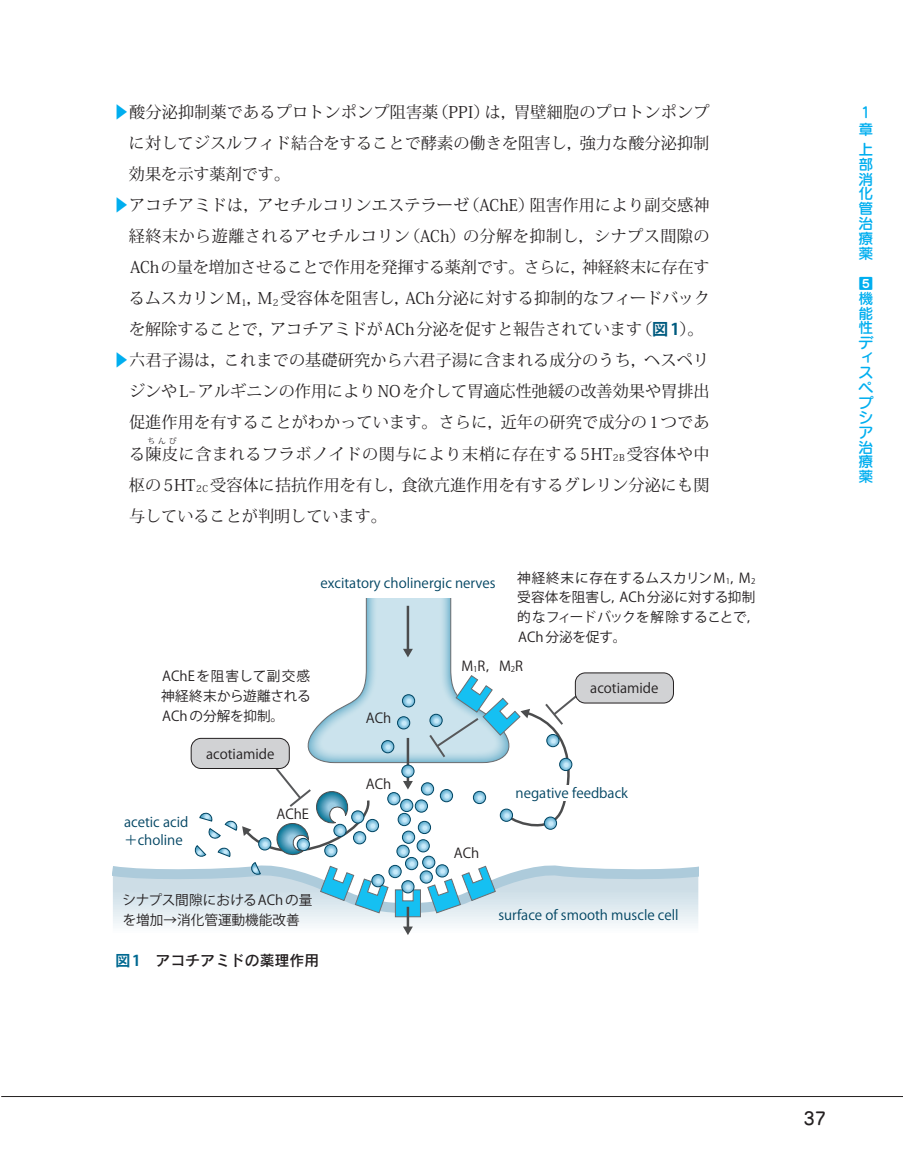
<style>
.page{position:relative;width:903px;height:1166px;background:#fff}
.page>*{position:absolute;margin:0;border:0;box-sizing:border-box;transform-origin:0 0}
.t1{font:17.32px "Seurat Pro N DB";color:#231f20}
.t2{font:16.1px/31px "Koz Min Pr 6 N";letter-spacing:.005em;color:#231f20}
.t3{font:16.1px "Koz Min Pr 6 N";letter-spacing:-.015em;color:#231f20}
.t4{font:16.1px "Koz Min Pr 6 N";letter-spacing:.025em;color:#231f20}
.t5{font:16.1px "Koz Min Pr 6 N";letter-spacing:.035em;color:#231f20}
.t6{font:14.88px/14.9px "Seurat Pro N DB";color:#00aeef;text-align:justify}
.t7{font:14.88px "Rodin Pro N DB";color:#231f20}
.t8{font:13.65px/19.8px "Koz Go Pr 6 N";color:#231f20}
.t9{font:13.65px/17.3px "Koz Go Pr 6 N";color:#004462}
.t10{font:8.05px "Koz Min Pr 6 N";color:#231f20}
.s1{color:#00aeef}
.s2{font-family:"Koz Go Pr 6 N";font-weight:700;color:#005b7f}
.s3{font-size:7.88px}
.s4{font-family:"Koz Go Pr 6 N";font-weight:700;color:#006991}
</style>
<div class="page">
<hr style="left:1px;top:1096px;width:902px;height:1px;background:#231f20">
<div style="left:113px;top:918px;width:585px;height:8px;background:#f0f5f8"></div>
<hr style="left:407px;top:907px;width:2px;height:21px;background:#4b4c4d">
<svg style="left:403px;top:926px;width:10px;height:9px"></svg>
<svg style="left:113px;top:598px;width:585px;height:320px"></svg>
<div style="left:553px;top:785px;width:26px;height:16px;background:#fff"></div>
<div style="left:191px;top:738px;width:98px;height:30px;background:#d1d2d4;border-radius:10px"></div>
<div style="left:191px;top:738px;width:99px;height:31px;border:1px solid #231f20;border-radius:10px"></div>
<div style="left:575px;top:673px;width:98px;height:30px;background:#d1d2d4;border-radius:10px"></div>
<div style="left:575px;top:672px;width:99px;height:31px;border:1px solid #231f20;border-radius:10px"></div>
<p class="t2" style="left:113px;top:97px;width:598px"><span class="s1">▶</span>酸分泌抑制薬であるプロトンポンプ阻害薬（PPI）は，胃壁細胞のプロトンポンプ</p>
<p class="t2" style="left:129px;top:128px;width:582px">に対してジスルフィド結合をすることで酵素の働きを阻害し，強力な酸分泌抑制</p>
<p class="t2" style="left:129px;top:159px;width:163px">効果を示す薬剤です。</p>
<p class="t2" style="left:113px;top:190px;width:598px"><span class="s1">▶</span>アコチアミドは，アセチルコリンエステラーゼ（AChE）阻害作用により副交感神</p>
<p class="t4" style="left:129px;top:227px;width:582px">経終末から遊離されるアセチルコリン（ACh）の分解を抑制し，シナプス間隙の</p>
<p class="t3" style="left:130px;top:258px;width:581px">AChの量を増加させることで作用を発揮する薬剤です。さらに，神経終末に存在す</p>
<p class="t2" style="left:129px;top:283px;width:583px">るムスカリンM<sub>1</sub>，M<sub>2</sub> 受容体を阻害し，ACh分泌に対する抑制的なフィードバック</p>
<p class="t2" style="left:129px;top:314px;width:576px">を解除することで，アコチアミドがACh分泌を促すと報告されています（<span class="s2">図1</span>）。</p>
<p class="t2" style="left:113px;top:345px;width:598px"><span class="s1">▶</span>六君子湯は，これまでの基礎研究から六君子湯に含まれる成分のうち，ヘスペリ</p>
<p class="t2" style="left:129px;top:376px;width:582px">ジンやL-アルギニンの作用によりNOを介して胃適応性弛緩の改善効果や胃排出</p>
<p class="t2" style="left:129px;top:407px;width:582px">促進作用を有することがわかっています。さらに，近年の研究で成分の1つであ</p>
<p class="t5" style="left:129px;top:444px;width:582px">る陳皮に含まれるフラボノイドの関与により末梢に存在する5HT<sub>2B</sub> 受容体や中</p>
<p class="t10" style="left:147px;top:437px;width:31px">ちんぴ</p>
<p class="t2" style="left:129px;top:469px;width:582px">枢の5HT<sub>2C</sub> 受容体に拮抗作用を有し，食欲亢進作用を有するグレリン分泌にも関与していることが判明しています。</p>
<p class="t8" style="left:161px;top:666px;width:151px;text-align:justify">AChEを阻害して副交感神経終末から遊離されるACh の分解を抑制。</p>
<p class="t8" style="left:206px;top:744px;width:70px">acotiamide</p>
<p class="t9" style="left:124px;top:814px;width:66px">acetic acid＋choline</p>
<p class="t8" style="left:276px;top:804px;width:34px">AChE</p>
<p class="t9" style="left:320px;top:574px;width:177px">excitatory cholinergic nerves</p>
<p class="t8" style="left:517px;top:568px;width:244px">神経終末に存在するムスカリンM<sub>1</sub>，M<sub>2</sub>受容体を阻害し，ACh 分泌に対する抑制的なフィードバックを解除することで，<br>ACh 分泌を促す。</p>
<p class="t8" style="left:366px;top:709px;width:27px">ACh</p>
<p class="t8" style="left:366px;top:774px;width:27px">ACh</p>
<p class="t8" style="left:461px;top:656px;width:63px">M<span class="s3">1</span>R，M<span class="s3">2</span>R</p>
<p class="t8" style="left:590px;top:678px;width:70px">acotiamide</p>
<p class="t8" style="left:454px;top:843px;width:27px">ACh</p>
<p class="t9" style="left:516px;top:785px;width:114px">negative feedback</p>
<p class="t8" style="left:123px;top:890px;width:191px">シナプス間隙におけるACh の量を増加→消化管運動機能改善</p>
<p class="t9" style="left:498px;top:906px;width:182px">surface of smooth muscle cell</p>
<p class="t7" style="left:115px;top:950px;width:205px"><span class="s4">図1</span>　アコチアミドの薬理作用</p>
<p class="t6" style="left:858px;top:104px;width:16px;line-height:16.8px">1章</p>
<p class="t6" style="left:858px;top:141px;width:16px">上部消化管治療薬</p>
<p class="t6" style="left:858px;top:275px;width:17px">5機能性ディスペプシア治療薬</p>
<p class="t1" style="left:803px;top:1107px;width:24px">37</p>
</div>
